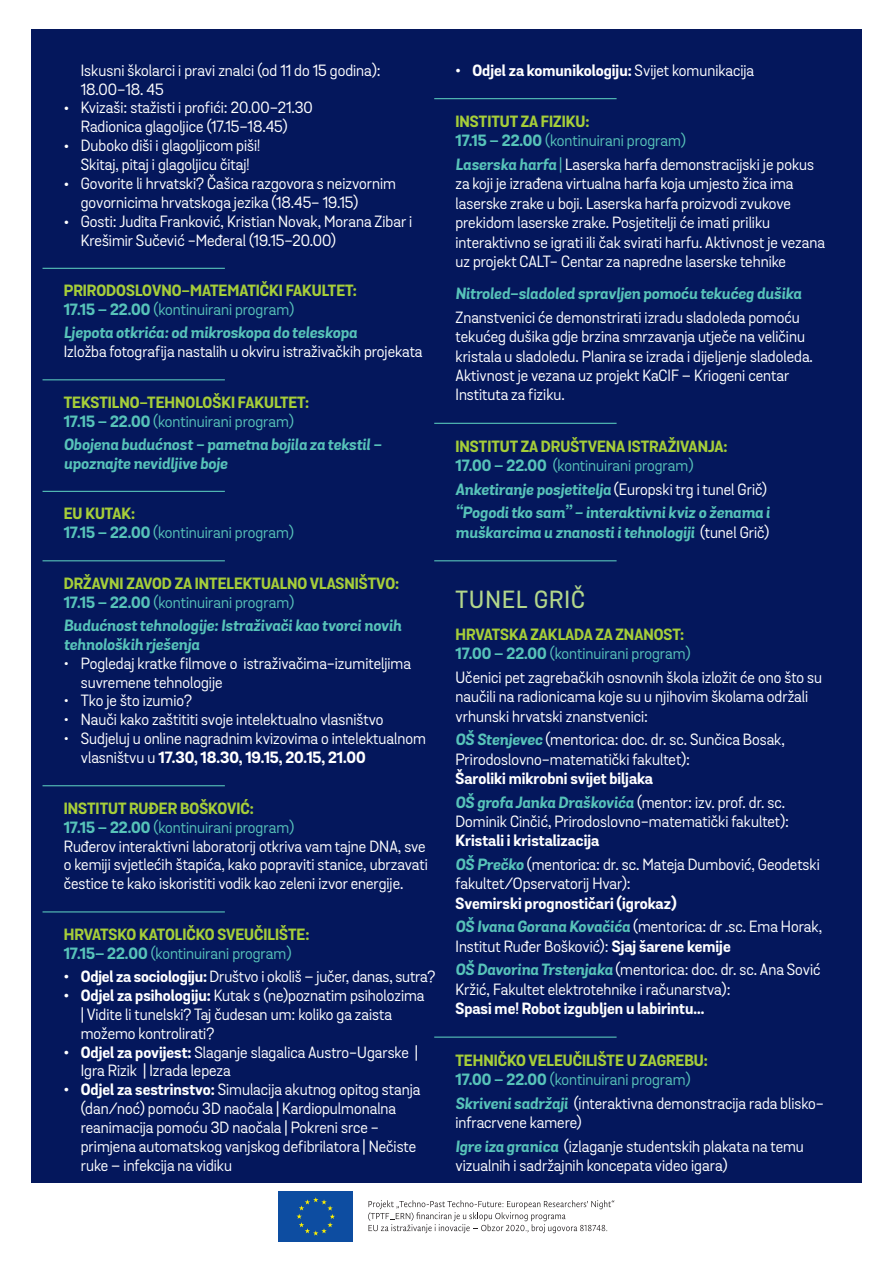
<style>
.page{position:relative;width:893px;height:1263px;background:#fff}
.page>*{position:absolute;margin:0;border:0;box-sizing:border-box;transform-origin:0 0}
.t1{font:500 24px "Grota Sans";letter-spacing:.05em;color:#b3d78b}
.t2{font:15.75px/18.9px "Grota Sans";color:#fff}
.t3{font:700 15.75px/18.9px "Grota Sans";color:#a6ce39}
.t4{font:italic 700 15.75px/18.9px "Grota Sans";color:#57c3b9}
.t5{font:700 15.75px/23.7px "Grota Sans";color:#fff}
.t6{font:15.75px/18.9px "Grota Sans";color:#57c3b9}
.s1{font-family:"Gujarati Sangam MN"}
.s2{color:#57c3b9}
.s3{font-weight:400;color:#57c3b9}
.s4{font-weight:700;color:#a6ce39}
.s5{font-weight:700}
.s6{font-weight:700;color:#57c3b9}
.s7{font-weight:400}
.s8{font-weight:700;font-style:italic;color:#57c3b9}
.s9{font-weight:400;font-style:normal;color:#fff}
.s10{font-style:italic;color:#57c3b9}
</style>
<div class="page">
<div style="left:31px;top:30px;width:831px;height:1153px;background:#04175c"></div>
<div style="left:278px;top:1191px;width:75px;height:51px;background:#0d4da1"></div>
<svg style="left:296px;top:1197px;width:39px;height:38px"></svg>
<svg style="left:368px;top:1200px;width:246px;height:33px"></svg>
<hr style="left:43px;top:268px;width:182px;height:1px;background:#57c3b9">
<hr style="left:43px;top:379px;width:182px;height:1px;background:#57c3b9">
<hr style="left:43px;top:491px;width:182px;height:1px;background:#57c3b9">
<hr style="left:43px;top:560px;width:182px;height:1px;background:#57c3b9">
<hr style="left:43px;top:785px;width:182px;height:1px;background:#57c3b9">
<hr style="left:43px;top:911px;width:182px;height:1px;background:#57c3b9">
<hr style="left:434px;top:98px;width:183px;height:1px;background:#57c3b9">
<hr style="left:434px;top:423px;width:183px;height:1px;background:#57c3b9">
<hr style="left:434px;top:560px;width:183px;height:1px;background:#57c3b9">
<hr style="left:434px;top:1036px;width:183px;height:2px;background:#57c3b9">
<p class="t2" style="left:81px;top:61px;width:301px">Iskusni školarci i pravi znalci (od 11 do 15 godina):<br>18.00−18. 45</p>
<p class="t2" style="left:64px;top:99px;width:251px;text-align:center"><span class="s1">•</span> Kvizaši: stažisti i profići: 20.00−21.30<br>Radionica glagoljice (17.15−18.45)</p>
<p class="t2" style="left:64px;top:137px;width:198px;text-align:center"><span class="s1">•</span> Duboko diši i glagoljicom piši!<br>Skitaj, pitaj i glagoljicu čitaj!</p>
<p class="t2" style="left:81px;top:174px;width:317px;text-indent:-17px"><span class="s1">•</span> Govorite li hrvatski? Čašica razgovora s neizvornim govornicima hrvatskoga jezika (18.45− 19.15)</p>
<p class="t2" style="left:81px;top:212px;width:333px;text-indent:-17px"><span class="s1">•</span> Gosti: Judita Franković, Kristian Novak, Morana Zibar i<br>Krešimir Sučević -Međeral (19.15−20.00)</p>
<p class="t3" style="left:64px;top:282px;width:295px">PRIRODOSLOVNO-MATEMATIČKI FAKULTET:<br><span class="s2">17.15 – 22.00</span> <span class="s3">(kontinuirani program)</span></p>
<p class="t4" style="left:64px;top:324px;width:295px">Ljepota otkrića: od mikroskopa do teleskopa</p>
<p class="t2" style="left:64px;top:343px;width:360px">Izložba fotografija nastalih u okviru istraživačkih projekata</p>
<p class="t3" style="left:64px;top:394px;width:247px">TEKSTILNO-TEHNOLOŠKI FAKULTET:<br><span class="s2">17.15 – 22.00</span> <span class="s3">(kontinuirani program)</span></p>
<p class="t4" style="left:64px;top:436px;width:319px">Obojena budućnost - pametna bojila za tekstil - upoznajte nevidljive boje</p>
<p class="t6" style="left:64px;top:505px;width:232px"><span class="s4">EU KUTAK:<br></span><span class="s5">17.15 – 22.00</span> (kontinuirani program)</p>
<p class="t3" style="left:64px;top:575px;width:337px">DRŽAVNI ZAVOD ZA INTELEKTUALNO VLASNIŠTVO:<br><span class="s2">17.15 – 22.00</span> <span class="s3">(kontinuirani program)</span></p>
<p class="t4" style="left:64px;top:617px;width:339px">Budućnost tehnologije: Istraživači kao tvorci novih tehnoloških rješenja</p>
<p class="t2" style="left:81px;top:654px;width:332px;text-indent:-17px">• Pogledaj kratke filmove o istraživačima-izumiteljima suvremene tehnologije</p>
<p class="t2" style="left:64px;top:692px;width:130px">• Tko je što izumio?</p>
<p class="t2" style="left:64px;top:711px;width:321px">• Nauči kako zaštititi svoje intelektualno vlasništvo</p>
<p class="t2" style="left:81px;top:730px;width:347px;text-indent:-17px">• Sudjeluj u online nagradnim kvizovima o intelektualnom vlasništvu u <span class="s5">17.30, 18.30, 19.15, 20.15, 21.00</span></p>
<p class="t2" style="left:64px;top:799px;width:365px"><span class="s4">INSTITUT RUĐER BOŠKOVIĆ:<br></span><span class="s6">17.15 – 22.00</span> <span class="s2">(kontinuirani program)<br></span>Ruđerov interaktivni laboratorij otkriva vam tajne DNA, sve o kemiji svjetlećih štapića, kako popraviti stanice, ubrzavati čestice te kako iskoristiti vodik kao zeleni izvor energije.</p>
<p class="t3" style="left:64px;top:926px;width:247px">HRVATSKO KATOLIČKO SVEUČILIŠTE:<br><span class="s2">17.15– 22.00</span> <span class="s3">(kontinuirani program)</span></p>
<p class="t2" style="left:64px;top:967px;width:373px"><span class="s5">• Odjel za sociologiju:</span> Društvo i okoliš – jučer, danas, sutra?</p>
<p class="t2" style="left:81px;top:986px;width:345px;text-indent:-17px"><span class="s5">• Odjel za psihologiju:</span> Kutak s (ne)poznatim psiholozima | Vidite li tunelski? Taj čudesan um: koliko ga zaista možemo kontrolirati?</p>
<p class="t2" style="left:81px;top:1043px;width:339px;text-indent:-17px"><span class="s5">• Odjel za povijest:</span> Slaganje slagalica Austro-Ugarske |<br>Igra Rizik | Izrada lepeza</p>
<p class="t2" style="left:81px;top:1081px;width:341px;text-indent:-17px"><span class="s5">• Odjel za sestrinstvo:</span> Simulacija akutnog opitog stanja (dan/noć) pomoću 3D naočala | Kardiopulmonalna reanimacija pomoću 3D naočala | Pokreni srce - primjena automatskog vanjskog defibrilatora | Nečiste ruke – infekcija na vidiku</p>
<p class="t5" style="left:455px;top:59px;width:300px">• Odjel za komunikologiju: <span class="s7">Svijet komunikacija</span></p>
<p class="t6" style="left:455px;top:112px;width:232px;line-height:19.4px"><span class="s4">INSTITUT ZA FIZIKU:<br></span><span class="s5">17.15 – 22.00</span> (kontinuirani program)</p>
<p class="t2" style="left:455px;top:155px;width:371px;line-height:19.4px"><span class="s8">Laserska harfa</span> <span class="s2">|</span> Laserska harfa demonstracijski je pokus za koji je izrađena virtualna harfa koja umjesto žica ima laserske zrake u boji. Laserska harfa proizvodi zvukove prekidom laserske zrake. Posjetitelji će imati priliku interaktivno se igrati ili čak svirati harfu. Aktivnost je vezana uz projekt CALT- Centar za napredne laserske tehnike</p>
<p class="t4" style="left:455px;top:285px;width:348px">Nitroled-sladoled spravljen pomoću tekućeg dušika</p>
<p class="t2" style="left:455px;top:308px;width:359px;line-height:19.4px">Znanstvenici će demonstrirati izradu sladoleda pomoću tekućeg dušika gdje brzina smrzavanja utječe na veličinu kristala u sladoledu. Planira se izrada i dijeljenje sladoleda.<br>Aktivnost je vezana uz projekt KaCIF – Kriogeni centar Instituta za fiziku.</p>
<p class="t3" style="left:455px;top:437px;width:274px;line-height:19.4px">INSTITUT ZA DRUŠTVENA ISTRAŽIVANJA:<br><span class="s2">17.00 – 22.00</span> <span class="s3">(kontinuirani program)</span></p>
<p class="t4" style="left:455px;top:478px;width:316px;line-height:23.5px">Anketiranje posjetitelja <span class="s9">(Europski trg i tunel Grič) </span>“Pogodi tko sam” - interaktivni kviz o ženama i</p>
<p class="t4" style="left:455px;top:524px;width:315px">muškarcima u znanosti i tehnologiji <span class="s9">(tunel Grič)</span></p>
<h1 class="t1" style="left:455px;top:585px;width:131px">TUNEL GRIČ</h1>
<p class="t3" style="left:455px;top:625px;width:237px;line-height:19.4px">HRVATSKA ZAKLADA ZA ZNANOST:<br><span class="s2">17.00 – 22.00</span> <span class="s3">(kontinuirani program)</span></p>
<p class="t2" style="left:455px;top:668px;width:368px;line-height:19.4px">Učenici pet zagrebačkih osnovnih škola izložit će ono što su naučili na radionicama koje su u njihovim školama održali vrhunski hrvatski znanstvenici:</p>
<p class="t2" style="left:455px;top:730px;width:331px;line-height:19.4px"><span class="s8">OŠ Stenjevec</span> (mentorica: doc. dr. sc. Sunčica Bosak,<br>Prirodoslovno-matematički fakultet):</p>
<p class="t5" style="left:455px;top:767px;width:331px">Šaroliki mikrobni svijet biljaka<br><span class="s10">OŠ grofa Janka Draškovića</span> <span class="s7">(mentor: izv. prof. dr. sc.</span></p>
<p class="t2" style="left:455px;top:812px;width:335px">Dominik Cinčić, Prirodoslovno-matematički fakultet):</p>
<p class="t2" style="left:455px;top:829px;width:366px;line-height:23.7px"><span class="s5">Kristali i kristalizacija<br></span><span class="s8">OŠ Prečko</span> (mentorica: dr. sc. Mateja Dumbović, Geodetski</p>
<p class="t2" style="left:455px;top:875px;width:177px">fakultet/Opservatorij Hvar):</p>
<p class="t5" style="left:455px;top:892px;width:368px">Svemirski prognostičari (igrokaz)<br><span class="s10">OŠ Ivana Gorana Kovačića</span> <span class="s7">(mentorica: dr .sc. Ema Horak,</span></p>
<p class="t2" style="left:455px;top:935px;width:367px;line-height:23.7px">Institut Ruđer Bošković): <span class="s5">Sjaj šarene kemije<br></span><span class="s8">OŠ Davorina Trstenjaka</span> (mentorica: doc. dr. sc. Ana Sović</p>
<p class="t2" style="left:455px;top:980px;width:277px">Kržić, Fakultet elektrotehnike i računarstva):</p>
<p class="t5" style="left:455px;top:997px;width:250px">Spasi me! Robot izgubljen u labirintu...</p>
<p class="t3" style="left:455px;top:1051px;width:254px;line-height:19.4px">TEHNIČKO VELEUČILIŠTE U ZAGREBU:<br><span class="s2">17.00 – 22.00</span> <span class="s3">(kontinuirani program)</span></p>
<p class="t2" style="left:455px;top:1094px;width:370px;line-height:19.4px"><span class="s8">Skriveni sadržaji</span> (interaktivna demonstracija rada blisko&shy;infracrvene kamere)</p>
<p class="t2" style="left:455px;top:1137px;width:350px;line-height:19.4px"><span class="s8">Igre iza granica</span> (izlaganje studentskih plakata na temu vizualnih i sadržajnih koncepata video igara)</p>
</div>
